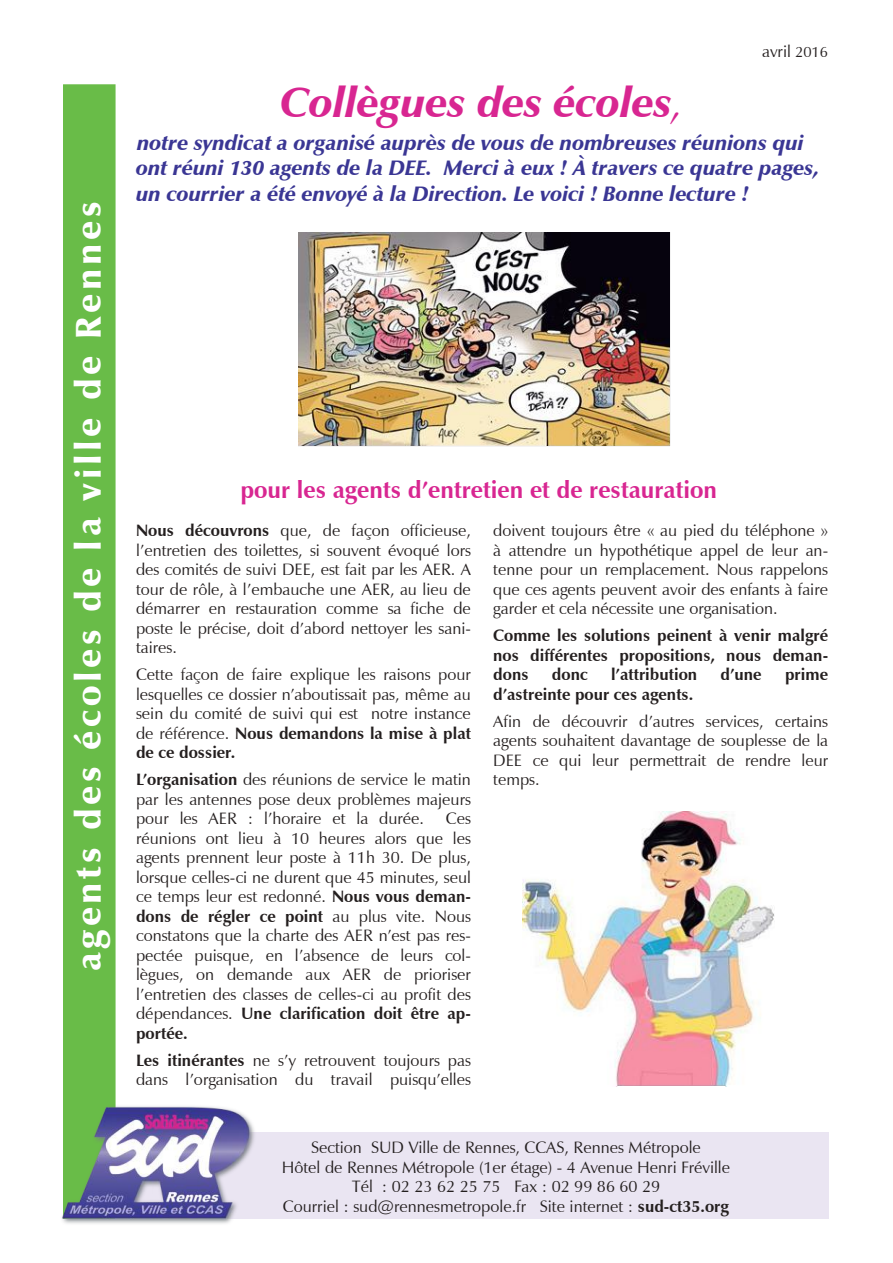
<style>
.page{position:relative;width:893px;height:1263px;background:#fff}
.page>*{position:absolute;margin:0;border:0;box-sizing:border-box;transform-origin:0 0}
.t1{font:italic 900 42px "Zapf Humanist 601 BT";color:#d82691}
.t2{font:900 36px "Zapf Humanist 601 BT";letter-spacing:.1em;color:#fff}
.t3{font:700 24px "Zapf Humanist 601 BT";color:#d82691}
.t4{font:italic 900 21px/25.5px "Zapf Humanist 601 BT";color:#3a3694}
.t5{font:16.5px/19.5px "Zapf Humanist 601 BT";color:#241f1f;text-align:justify}
.t6{font:700 16.5px/19.5px "Zapf Humanist 601 BT";color:#241f1f;text-align:justify}
.s1{font-size:15px}
.s2{font-weight:400}
.s3{font-weight:700}
</style>
<div class="page">
<div style="left:64px;top:85px;width:51px;height:1133px;background:#69bc48"></div>
<div style="left:63px;top:84px;width:53px;height:1135px;border:2px solid #69bc48"></div>
<div style="left:115px;top:1132px;width:714px;height:87px;background:#eae5f2"></div>
<img style="left:62px;top:1104px;width:193px;height:120px">
<img style="left:298px;top:232px;width:373px;height:214px">
<img style="left:522px;top:812px;width:252px;height:274px">
<h2 class="t2" style="left:66px;top:971px;width:770px;rotate:-90deg">agents des écoles de la ville de Rennes</h2>
<p class="t5" style="left:762px;top:41px;width:67px">avril <span class="s1">2016</span></p>
<h1 class="t1" style="left:280px;top:77px;width:405px">Collègues des écoles<span class="s2">,</span></h1>
<p class="t4" style="left:136px;top:130px;width:685px">notre syndicat a organisé auprès de vous de nombreuses réunions qui ont réuni 130 agents de la DEE. Merci à eux ! À travers ce quatre pages, un courrier a été envoyé à la Direction. Le voici ! Bonne lecture !</p>
<h3 class="t3" style="left:240px;top:475px;width:478px">pour les agents d’entretien et de restauration</h3>
<p class="t5" style="left:136px;top:521px;width:336px"><span class="s3">Nous découvrons</span> que, de façon officieuse, l’entretien des toilettes, si souvent évoqué lors des comités de suivi DEE, est fait par les AER. A tour de rôle, à l’embauche une AER, au lieu de démarrer en restauration comme sa fiche de poste le précise, doit d’abord nettoyer les sani&shy;taires.</p>
<p class="t5" style="left:136px;top:665px;width:336px">Cette façon de faire explique les raisons pour lesquelles ce dossier n’aboutissait pas, même au sein du comité de suivi qui est notre instance de référence. <span class="s3">Nous demandons la mise à plat de ce dossier.</span></p>
<p class="t5" style="left:136px;top:770px;width:336px"><span class="s3">L’organisation</span> des réunions de service le matin par les antennes pose deux problèmes majeurs pour les AER : l’horaire et la durée.</p>
<p class="t5" style="left:136px;top:809px;width:336px;text-indent:310px">Ces réunions ont lieu à 10 heures alors que les agents prennent leur poste à 11h 30. De plus, lorsque celles-ci ne durent que 45 minutes, seul ce temps leur est redonné. <span class="s3">Nous vous deman&shy;dons de régler ce point</span> au plus vite. Nous constatons que la charte des AER n’est pas res&shy;pectée puisque, en l’absence de leurs col&shy;lègues, on demande aux AER de prioriser l’entretien des classes de celles-ci au profit des dépendances. <span class="s3">Une clarification doit être ap&shy;portée.</span></p>
<p class="t5" style="left:136px;top:1050px;width:336px"><span class="s3">Les itinérantes</span> ne s’y retrouvent toujours pas dans l’organisation du travail puisqu’elles</p>
<p class="t5" style="left:493px;top:521px;width:336px">doivent toujours être « au pied du téléphone » à attendre un hypothétique appel de leur an&shy;tenne pour un remplacement. Nous rappelons que ces agents peuvent avoir des enfants à faire garder et cela nécessite une organisation.</p>
<p class="t6" style="left:493px;top:625px;width:336px">Comme les solutions peinent à venir malgré nos différentes propositions, nous deman&shy;dons</p>
<p class="t6" style="left:552px;top:664px;width:37px">donc</p>
<p class="t6" style="left:611px;top:664px;width:88px">l’attribution</p>
<p class="t6" style="left:721px;top:664px;width:43px">d’une</p>
<p class="t6" style="left:785px;top:664px;width:45px">prime</p>
<p class="t6" style="left:493px;top:684px;width:202px">d’astreinte pour ces agents.</p>
<p class="t5" style="left:493px;top:711px;width:336px">Afin de découvrir d’autres services, certains agents souhaitent davantage de souplesse de la DEE ce qui leur permettrait de rendre leur temps.</p>
<p class="t5" style="left:282px;top:1138px;width:450px;text-align:center">Section SUD Ville de Rennes, CCAS, Rennes Métropole<br>Hôtel de Rennes Métropole (1er étage) - 4 Avenue Henri Fréville Tél : 02 23 62 25 75 Fax : 02 99 86 60 29<br>Courriel : sud@rennesmetropole.fr Site internet : <span class="s3">sud-ct35.org</span></p>
</div>
